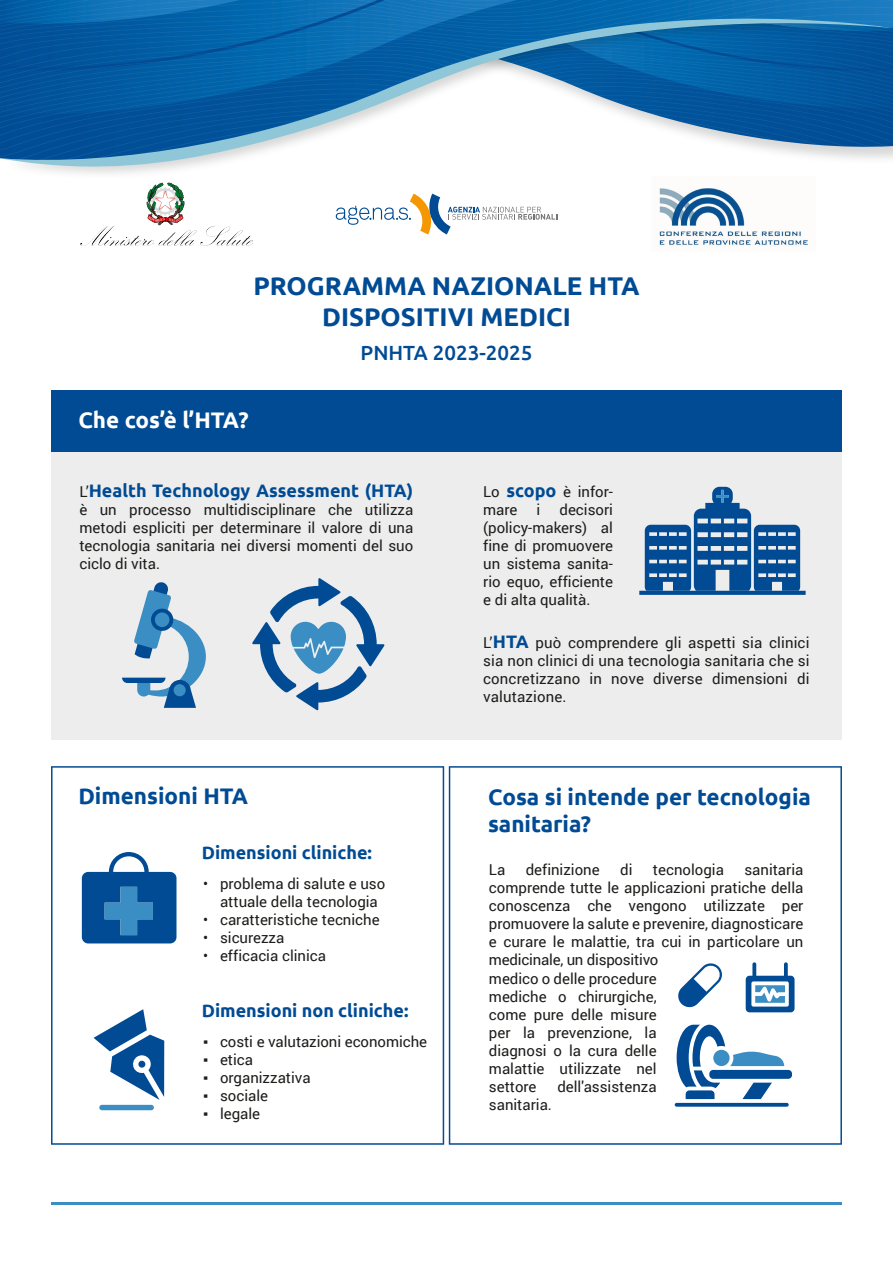
<style>
.page{position:relative;width:893px;height:1263px;background:#fff}
.page>*{position:absolute;margin:0;border:0;box-sizing:border-box;transform-origin:0 0}
.t1{font:700 25.65px/31px "Ubuntu";color:#004b94;text-align:center}
.t2{font:700 22.5px/27px "Ubuntu";color:#004b94}
.t3{font:700 22.5px "Ubuntu";color:#fff}
.t4{font:500 20.55px "Ubuntu";color:#004b94}
.t5{font:700 18px "Ubuntu";color:#004b94}
.t6{font:15px/18px "Roboto";color:#1d1d1b}
.s1{font-family:"Roboto";font-weight:400;font-size:15px;color:#1d1d1b}
.s2{font-family:"Ubuntu";font-weight:700;font-size:18px;color:#004b94}
.s3{font-family:"Times New Roman"}
</style>
<div class="page">
<div style="left:51px;top:391px;width:791px;height:61px;background:#004b94"></div>
<div style="left:51px;top:452px;width:791px;height:288px;background:#ededed"></div>
<svg style="left:449px;top:766px;width:393px;height:379px"></svg>
<svg style="left:51px;top:766px;width:393px;height:379px"></svg>
<svg style="left:82px;top:852px;width:94px;height:91px"></svg>
<svg style="left:639px;top:487px;width:167px;height:108px"></svg>
<div style="left:99px;top:1105px;width:55px;height:5px;background:#3a8ec3;border-radius:3px"></div>
<svg style="left:94px;top:1009px;width:70px;height:91px"></svg>
<svg style="left:122px;top:582px;width:84px;height:126px"></svg>
<svg style="left:677px;top:962px;width:46px;height:46px"></svg>
<svg style="left:746px;top:962px;width:48px;height:50px"></svg>
<div style="left:709px;top:1070px;width:83px;height:9px;background:#004b94;border-radius:4px"></div>
<svg style="left:675px;top:1103px;width:114px;height:4px"></svg>
<svg style="left:677px;top:1025px;width:107px;height:74px"></svg>
<svg style="left:252px;top:578px;width:133px;height:132px"></svg>
<img style="left:80px;top:182px;width:172px;height:64px">
<img style="left:659px;top:188px;width:149px;height:58px">
<svg style="left:336px;top:194px;width:221px;height:40px"></svg>
<hr style="left:51px;top:1202px;width:790px;height:3px;background:#3a8ec3">
<svg style="left:0;top:0;width:893px;height:2px;background:#0f71b6"></svg>
<svg style="left:0;top:2px;width:893px;height:4px;background:#0e70b5"></svg>
<svg style="left:0;top:6px;width:893px;height:5px;background:#0d6fb4"></svg>
<svg style="left:0;top:11px;width:893px;height:5px;background:#0b6db2"></svg>
<svg style="left:0;top:16px;width:893px;height:5px;background:#1070b2"></svg>
<svg style="left:0;top:21px;width:893px;height:4px;background:#1f77b3"></svg>
<svg style="left:0;top:25px;width:893px;height:5px;background:#116aaa"></svg>
<svg style="left:0;top:30px;width:893px;height:5px;background:#0c66a8"></svg>
<svg style="left:0;top:35px;width:893px;height:5px;background:#0b65a8"></svg>
<svg style="left:0;top:40px;width:893px;height:4px;background:#0a64a8"></svg>
<svg style="left:0;top:44px;width:893px;height:5px;background:#0963a7"></svg>
<svg style="left:0;top:49px;width:893px;height:5px;background:#0862a6"></svg>
<svg style="left:0;top:54px;width:893px;height:5px;background:#0861a6"></svg>
<svg style="left:0;top:59px;width:893px;height:4px;background:#0a62a6"></svg>
<svg style="left:0;top:63px;width:893px;height:5px;background:#1166a7"></svg>
<svg style="left:0;top:68px;width:893px;height:5px;background:#196baa"></svg>
<svg style="left:0;top:73px;width:893px;height:5px;background:#2170ad"></svg>
<svg style="left:0;top:78px;width:893px;height:4px;background:#2874af"></svg>
<svg style="left:0;top:82px;width:893px;height:5px;background:#2e77b0"></svg>
<svg style="left:0;top:87px;width:893px;height:5px;background:#357bb2"></svg>
<svg style="left:0;top:92px;width:893px;height:5px;fill:#015ba1"></svg>
<svg style="left:0;top:97px;width:893px;height:74px"></svg>
<h1 class="t1" style="left:253px;top:270px;width:388px">PROGRAMMA NAZIONALE HTA<br>DISPOSITIVI MEDICI</h1>
<h3 class="t4" style="left:361px;top:340px;width:173px">PNHTA 2023-2025</h3>
<h2 class="t3" style="left:78px;top:407px;width:172px">Che cos’è l’HTA?</h2>
<p class="t5" style="left:79px;top:479px;width:335px"><span class="s1">L’</span>Health Technology Assessment (HTA)</p>
<p class="t6" style="left:79px;top:500px;width:335px;text-align:justify">è un processo multidisciplinare che utilizza metodi espliciti per determinare il valore di una tecnologia sanitaria nei diversi momenti del suo ciclo di vita.</p>
<p class="t6" style="left:483px;top:482px;width:131px">Lo <span class="s2">scopo</span> è infor&shy;mare</p>
<p class="t6" style="left:483px;top:500px;width:131px;text-align:justify;text-indent:76px">decisori (policy-makers) al fine di promuovere un sistema sanita&shy;rio equo, efficiente e di alta qualità.</p>
<p class="t6" style="left:537px;top:500px;width:5px">i</p>
<p class="t6" style="left:483px;top:633px;width:328px;text-align:justify">L’<span class="s2">HTA</span> può comprendere gli aspetti sia clinici sia non clinici di una tecnologia sanitaria che si concretizzano in nove diverse dimensioni di valutazione.</p>
<h2 class="t2" style="left:78px;top:782px;width:171px">Dimensioni HTA</h2>
<h2 class="t2" style="left:488px;top:783px;width:324px">Cosa si intende per tecnologia sanitaria?</h2>
<p class="t5" style="left:202px;top:841px;width:172px">Dimensioni cliniche:</p>
<p class="t6" style="left:220px;top:874px;width:167px;text-indent:-17px">• problema di salute e uso attuale della tecnologia</p>
<p class="t6" style="left:203px;top:910px;width:178px">• caratteristiche tecniche</p>
<p class="t6" style="left:203px;top:928px;width:83px">• sicurezza</p>
<p class="t6" style="left:203px;top:946px;width:125px">• efficacia clinica</p>
<p class="t5" style="left:202px;top:1000px;width:208px">Dimensioni non cliniche:</p>
<p class="t6" style="left:203px;top:1032px;width:226px"><span class="s3">▪</span> costi e valutazioni economiche</p>
<p class="t6" style="left:203px;top:1050px;width:52px"><span class="s3">▪</span> etica</p>
<p class="t6" style="left:203px;top:1068px;width:109px"><span class="s3">▪</span> organizzativa</p>
<p class="t6" style="left:203px;top:1086px;width:67px"><span class="s3">▪</span> sociale</p>
<p class="t6" style="left:203px;top:1104px;width:59px"><span class="s3">▪</span> legale</p>
<p class="t6" style="left:489px;top:860px;width:18px">La</p>
<p class="t6" style="left:526px;top:860px;width:76px">definizione</p>
<p class="t6" style="left:620px;top:860px;width:14px">di</p>
<p class="t6" style="left:653px;top:860px;width:72px">tecnologia</p>
<p class="t6" style="left:489px;top:860px;width:316px;text-indent:255px">sanitaria comprende tutte le applicazioni pratiche della conoscenza che vengono utilizzate per promuovere la salute e prevenire, diagnosticare e curare le malattie, tra cui in particolare un medicinale, un dispositivo<br>medico o delle procedure<br>mediche o chirurgiche,<br>come pure delle misure<br>per la prevenzione, la<br>diagnosi o la cura delle<br>malattie utilizzate nel<br>settore</p>
<p class="t6" style="left:557px;top:1077px;width:101px">dell'assistenza</p>
<p class="t6" style="left:489px;top:1095px;width:65px">sanitaria.</p>
</div>
